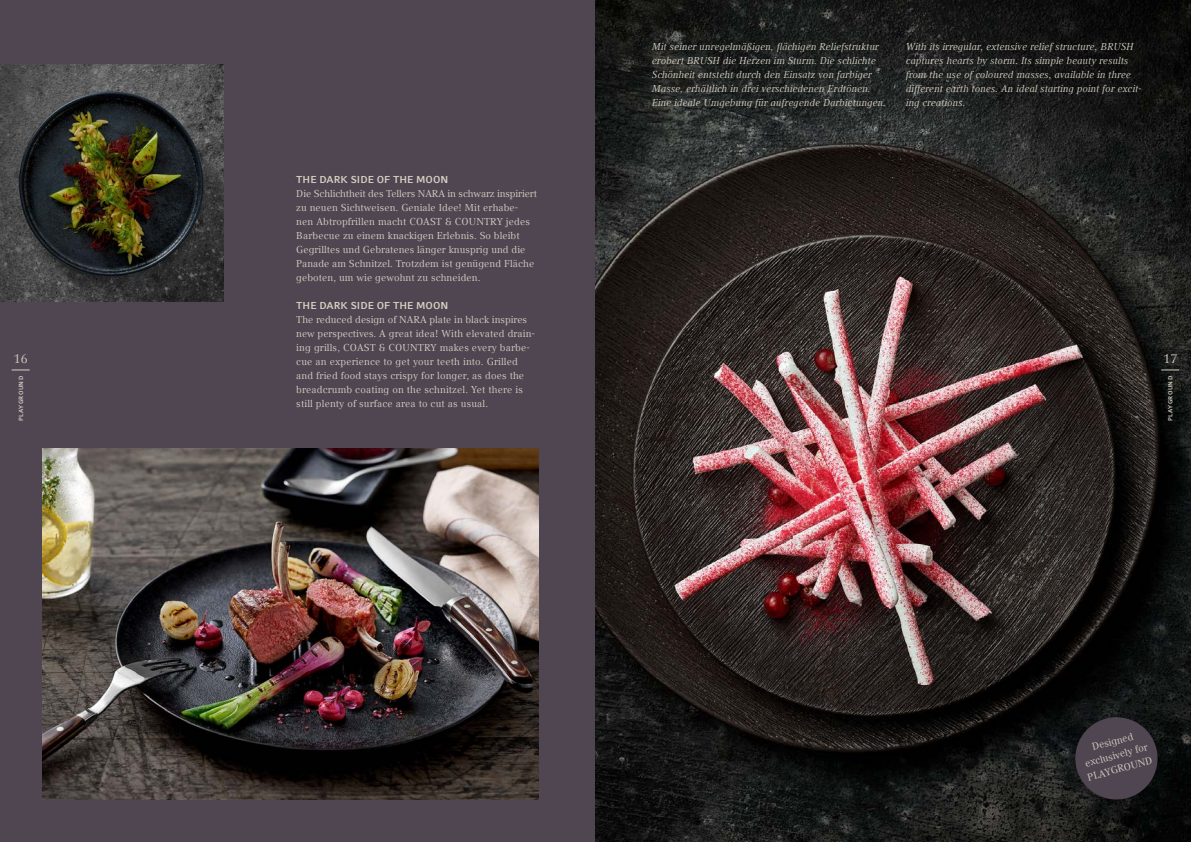
<style>
.page{position:relative;width:1191px;height:842px;background:#fff}
.page>*{position:absolute;margin:0;border:0;box-sizing:border-box;transform-origin:0 0}
.t1{font:12.6px "Compatil Text LT Com";color:#d6d1c4}
.t2{font:10px/14px "Compatil Text LT Com";letter-spacing:.01em;color:#d6d1c4}
.t3{font:italic 10px/14px "Compatil Text LT Com";letter-spacing:.01em;color:#d6d1c4}
.t4{font:700 10px "Compatil Fact LT Com";color:#d6d1c4}
.t5{font:700 6px "Compatil Fact LT Com";letter-spacing:.06em;color:#d6d1c4}
</style>
<div class="page">
<div style="left:0;top:0;width:595px;height:842px;background:#4f4651"></div>
<img style="left:0;top:65px;width:224px;height:236px">
<img style="left:43px;top:449px;width:496px;height:350px">
<img style="left:595px;top:0;width:596px;height:842px">
<svg style="left:1070px;top:713px;width:92px;height:91px;background:#38333a"></svg>
<svg style="left:1161px;top:370px;width:18px;height:1px"></svg>
<svg style="left:12px;top:370px;width:18px;height:1px"></svg>
<p class="t1" style="left:13px;top:352px;width:16px">16</p>
<p class="t5" style="left:17px;top:421px;width:46px;rotate:-90deg">PLAYGROUND</p>
<p class="t4" style="left:296px;top:174px;width:153px">THE DARK SIDE OF THE MOON</p>
<p class="t2" style="left:296px;top:187px;width:242px">Die Schlichtheit des Tellers NARA in schwarz inspiriert zu neuen Sichtweisen. Geniale Idee! Mit erhabe&shy;nen Abtropfrillen macht COAST &amp; COUNTRY jedes Barbecue zu einem knackigen Erlebnis. So bleibt Gegrilltes und Gebratenes länger knusprig und die Panade am Schnitzel. Trotzdem ist genügend Fläche geboten, um wie gewohnt zu schneiden.</p>
<p class="t4" style="left:296px;top:300px;width:153px">THE DARK SIDE OF THE MOON</p>
<p class="t2" style="left:296px;top:313px;width:239px">The reduced design of NARA plate in black inspires new perspectives. A great idea! With elevated drain&shy;ing grills, COAST &amp; COUNTRY makes every barbe&shy;cue an experience to get your teeth into. Grilled and fried food stays crispy for longer, as does the breadcrumb coating on the schnitzel. Yet there is still plenty of surface area to cut as usual.</p>
<p class="t3" style="left:652px;top:40px;width:236px">Mit seiner unregelmäßigen, flächigen Reliefstruktur erobert BRUSH die Herzen im Sturm. Die schlichte Schönheit entsteht durch den Einsatz von farbiger Masse, erhältlich in drei verschiedenen Erdtönen.<br>Eine ideale Umgebung für aufregende Darbietungen.</p>
<p class="t3" style="left:906px;top:40px;width:236px">With its irregular, extensive relief structure, BRUSH captures hearts by storm. Its simple beauty results from the use of coloured masses, available in three different earth tones. An ideal starting point for excit&shy;ing creations.</p>
<p class="t1" style="left:1163px;top:352px;width:16px">17</p>
<p class="t5" style="left:1166px;top:421px;width:46px;rotate:-90deg">PLAYGROUND</p>
<p class="t2" style="left:1078px;top:743px;width:68px;text-align:center;rotate:-15deg">Designed exclusively for<br>PLAYGROUND</p>
</div>
